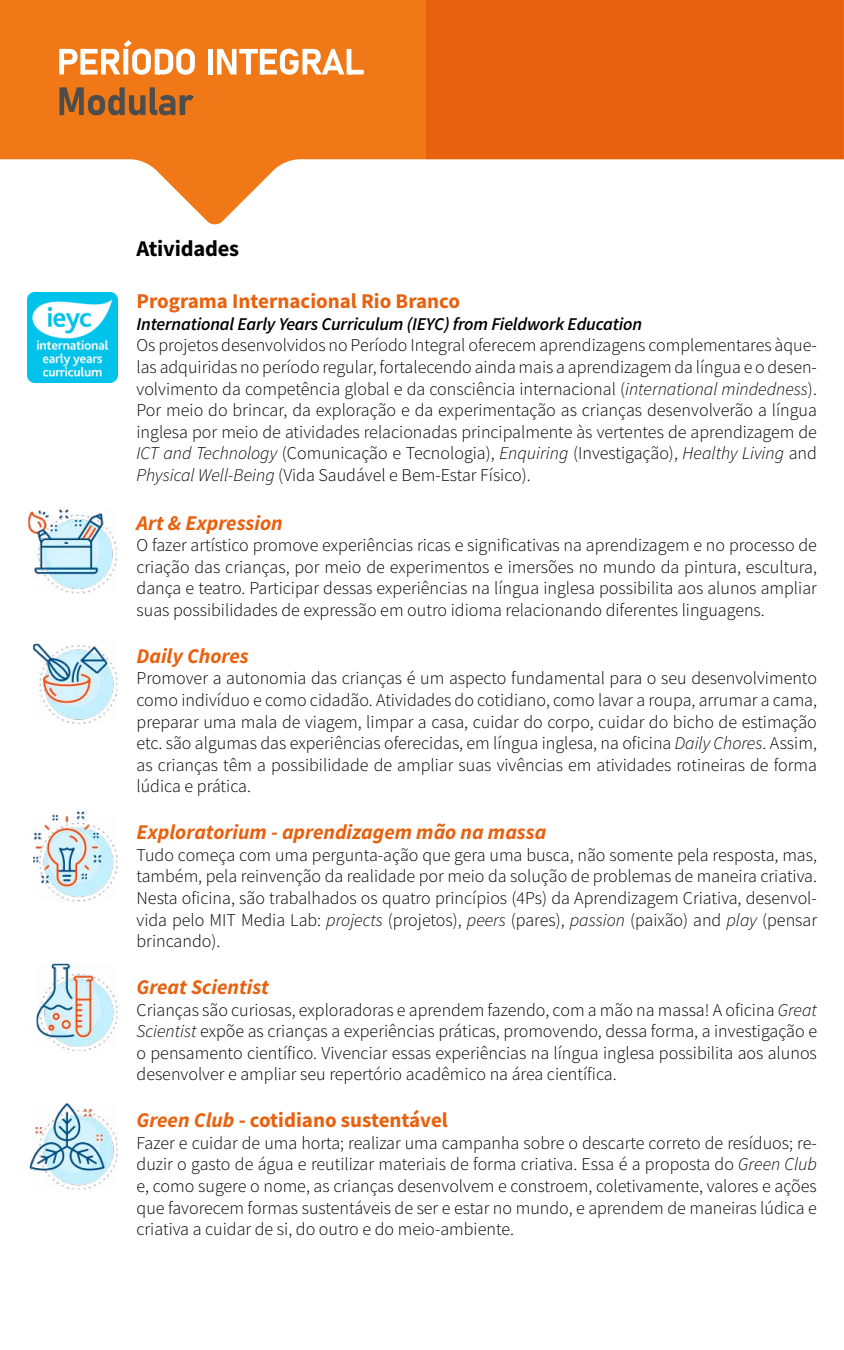
<style>
.page{position:relative;width:844px;height:1350px;background:#fff}
.page>*{position:absolute;margin:0;border:0;box-sizing:border-box;transform-origin:0 0}
.t1{font:700 22.5px "Source Sans Pro";letter-spacing:-.01em;color:#000}
.t2{font:italic 700 21px "Source Sans Pro";color:#e8610f}
.t3{font:700 21px "Source Sans Pro";color:#e8610f}
.t4{font:300 18px/21.6px "Source Sans Pro";color:#000;text-align:justify}
.t5{font:italic 600 18px "Source Sans Pro";letter-spacing:-.01em;color:#000}
.s1{font-style:italic}
</style>
<div class="page">
<svg style="left:0;top:0;width:426px;height:225px;fill:#f07817"></svg>
<svg style="left:59px;top:87px;width:135px;height:28px;background:#a5642f"></svg>
<svg style="left:59px;top:40px;width:136px;height:35px"></svg>
<hr style="left:208px;top:49px;width:4px;height:25px;background:#fff">
<svg style="left:217px;top:49px;width:147px;height:26px"></svg>
<hr style="left:426px;top:159px;width:417px;height:1px;background:#facca6">
<div style="left:426px;top:0;width:417px;height:159px;background:#e8610f"></div>
<svg style="left:843px;top:0;width:1px;height:160px"></svg>
<img style="left:33px;top:643px;width:84px;height:81px">
<img style="left:27px;top:509px;width:90px;height:85px">
<img style="left:36px;top:963px;width:81px;height:88px">
<img style="left:29px;top:1103px;width:88px;height:87px">
<img style="left:27px;top:292px;width:90px;height:90px">
<img style="left:33px;top:812px;width:84px;height:90px">
<p class="t1" style="left:136px;top:233px;width:104px">Atividades</p>
<p class="t3" style="left:136px;top:287px;width:325px">Programa Internacional Rio Branco</p>
<p class="t5" style="left:136px;top:312px;width:507px">International Early Years Curriculum (IEYC) from Fieldwork Education</p>
<p class="t4" style="left:136px;top:335px;width:682px">Os projetos desenvolvidos no Período Integral oferecem aprendizagens complementares àque&shy;las adquiridas no período regular, fortalecendo ainda mais a aprendizagem da língua e o desen&shy;volvimento da competência global e da consciência internacional (<span class="s1">international mindedness</span>).<br>Por meio do brincar, da exploração e da experimentação as crianças desenvolverão a língua inglesa por meio de atividades relacionadas principalmente às vertentes de aprendizagem de <span class="s1">ICT and Technology</span> (Comunicação e Tecnologia), <span class="s1">Enquiring</span> (Investigação), <span class="s1">Healthy Living</span> and <span class="s1">Physical Well-Being</span> (Vida Saudável e Bem-Estar Físico).</p>
<p class="t2" style="left:136px;top:509px;width:148px">Art &amp; Expression</p>
<p class="t4" style="left:136px;top:535px;width:682px">O fazer artístico promove experiências ricas e significativas na aprendizagem e no processo de criação das crianças, por meio de experimentos e imersões no mundo da pintura, escultura, dança e teatro. Participar dessas experiências na língua inglesa possibilita aos alunos ampliar suas possibilidades de expressão em outro idioma relacionando diferentes linguagens.</p>
<p class="t2" style="left:136px;top:642px;width:114px">Daily Chores</p>
<p class="t4" style="left:136px;top:668px;width:682px">Promover a autonomia das crianças é um aspecto fundamental para o seu desenvolvimento como indivíduo e como cidadão. Atividades do cotidiano, como lavar a roupa, arrumar a cama, preparar uma mala de viagem, limpar a casa, cuidar do corpo, cuidar do bicho de estimação etc. são algumas das experiências oferecidas, em língua inglesa, na oficina <span class="s1">Daily Chores</span>. Assim, as crianças têm a possibilidade de ampliar suas vivências em atividades rotineiras de forma lúdica e prática.</p>
<p class="t2" style="left:136px;top:818px;width:411px">Exploratorium - aprendizagem mão na massa</p>
<p class="t4" style="left:136px;top:844px;width:682px">Tudo começa com uma pergunta-ação que gera uma busca, não somente pela resposta, mas, também, pela reinvenção da realidade por meio da solução de problemas de maneira criativa.<br>Nesta oficina, são trabalhados os quatro princípios (4Ps) da Aprendizagem Criativa, desenvol&shy;vida pelo MIT Media Lab: <span class="s1">projects</span> (projetos), <span class="s1">peers</span> (pares), <span class="s1">passion</span> (paixão) and <span class="s1">play</span> (pensar brincando).</p>
<p class="t2" style="left:136px;top:973px;width:134px">Great Scientist</p>
<p class="t4" style="left:136px;top:999px;width:682px">Crianças são curiosas, exploradoras e aprendem fazendo, com a mão na massa! A oficina <span class="s1">Great Scientist</span> expõe as crianças a experiências práticas, promovendo, dessa forma, a investigação e o pensamento científico. Vivenciar essas experiências na língua inglesa possibilita aos alunos desenvolver e ampliar seu repertório acadêmico na área científica.</p>
<p class="t3" style="left:136px;top:1106px;width:313px"><span class="s1">Green Club</span> - cotidiano sustentável</p>
<p class="t4" style="left:136px;top:1132px;width:682px">Fazer e cuidar de uma horta; realizar uma campanha sobre o descarte correto de resíduos; re&shy;duzir o gasto de água e reutilizar materiais de forma criativa. Essa é a proposta do <span class="s1">Green Club </span>e, como sugere o nome, as crianças desenvolvem e constroem, coletivamente, valores e ações que favorecem formas sustentáveis de ser e estar no mundo, e aprendem de maneiras lúdica e criativa a cuidar de si, do outro e do meio-ambiente.</p>
</div>
